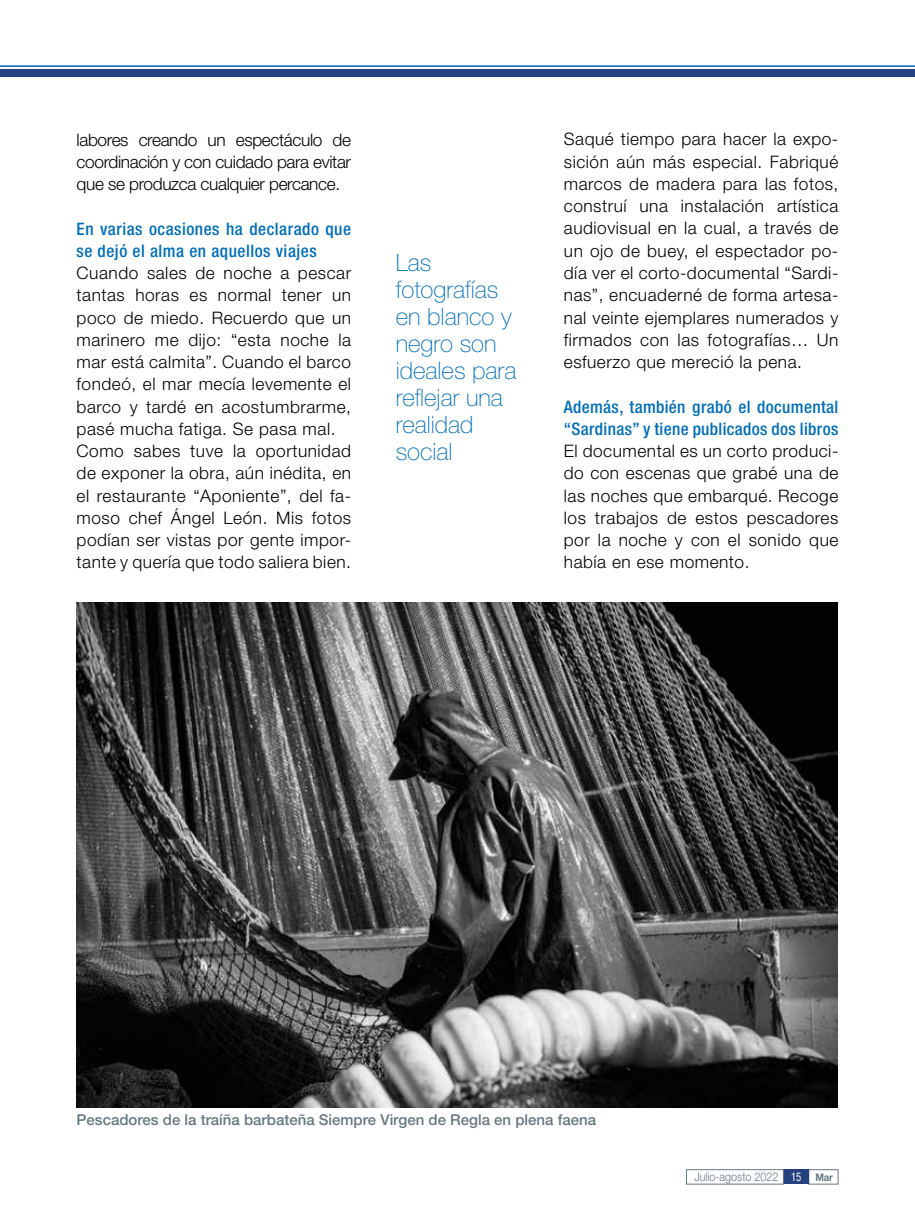
<style>
.page{position:relative;width:915px;height:1212px;background:#fff}
.page>*{position:absolute;margin:0;border:0;box-sizing:border-box;transform-origin:0 0}
.t1{font:100 24px/27px "Helvetica Neue LT Std";color:#006eb8}
.t2{font:300 17.25px/22.2px "Helvetica Neue LT Std";letter-spacing:.03em;color:#000;text-align:justify}
.t3{font:500 condensed 17.25px/22.2px "Helvetica Neue LT Std";letter-spacing:.02em;color:#006eb8}
.t4{font:500 15px "Helvetica Neue LT Std";color:#677881}
.t5{font:300 12px "Helvetica Neue LT Std";color:#677881;scale:.9 1}
.s1{font-weight:400;font-stretch:condensed;color:#fff}
.s2{font-weight:700;font-size:10.5px}
</style>
<div class="page">
<div style="left:808px;top:1169px;width:30px;height:15px;border:1px solid #677881"></div>
<div style="left:783px;top:1169px;width:25px;height:15px;background:#25427f"></div>
<hr style="left:0;top:65px;width:914px;height:2px;background:#0065b1">
<div style="left:0;top:69px;width:914px;height:7px;background:#25427f"></div>
<div style="left:686px;top:1169px;width:97px;height:15px;border:1px solid #677881"></div>
<img style="left:77px;top:602px;width:759px;height:505px">
<p class="t2" style="left:77px;top:128px;width:276px">labores creando un espectáculo de coordinación y con cuidado para evitar que se produzca cualquier percance.</p>
<p class="t3" style="left:77px;top:217px;width:276px">En varias ocasiones ha declarado que se dejó el alma en aquellos viajes</p>
<p class="t2" style="left:77px;top:262px;width:276px;text-align:left">Cuando sales de noche a pescar tantas horas es normal tener un poco de miedo. Recuerdo que un marinero me dijo: “esta noche la mar está calmita”. Cuando el barco fondeó, el mar mecía levemente el barco y tardé en acostumbrarme, pasé mucha fatiga. Se pasa mal.<br>Como sabes tuve la oportunidad de exponer la obra, aún inédita, en el restaurante “Aponiente”, del fa&shy;moso chef Ángel León. Mis fotos podían ser vistas por gente impor&shy;tante y quería que todo saliera bien.</p>
<h1 class="t1" style="left:395px;top:249px;width:122px">Las fotografías en blanco y negro son ideales para reflejar una realidad social</h1>
<p class="t2" style="left:563px;top:128px;width:276px">Saqué tiempo para hacer la expo&shy;sición aún más especial. Fabriqué marcos de madera para las fotos, construí una instalación artística audiovisual en la cual, a través de un ojo de buey, el espectador po&shy;día ver el corto-documental “Sardi&shy;nas”, encuaderné de forma artesa&shy;nal veinte ejemplares numerados y firmados con las fotografías… Un esfuerzo que mereció la pena.</p>
<p class="t3" style="left:563px;top:395px;width:276px">Además, también grabó el documental “Sardinas” y tiene publicados dos libros</p>
<p class="t2" style="left:563px;top:439px;width:276px">El documental es un corto produci&shy;do con escenas que grabé una de las noches que embarqué. Recoge los trabajos de estos pescadores por la noche y con el sonido que había en ese momento.</p>
<p class="t4" style="left:77px;top:1110px;width:521px">Pescadores de la traíña barbateña Siempre Virgen de Regla en plena faena</p>
<p class="t5" style="left:694px;top:1169px;width:155px">Julio-agosto 2022 <span class="s1">15</span> <span class="s2">Mar</span></p>
</div>
